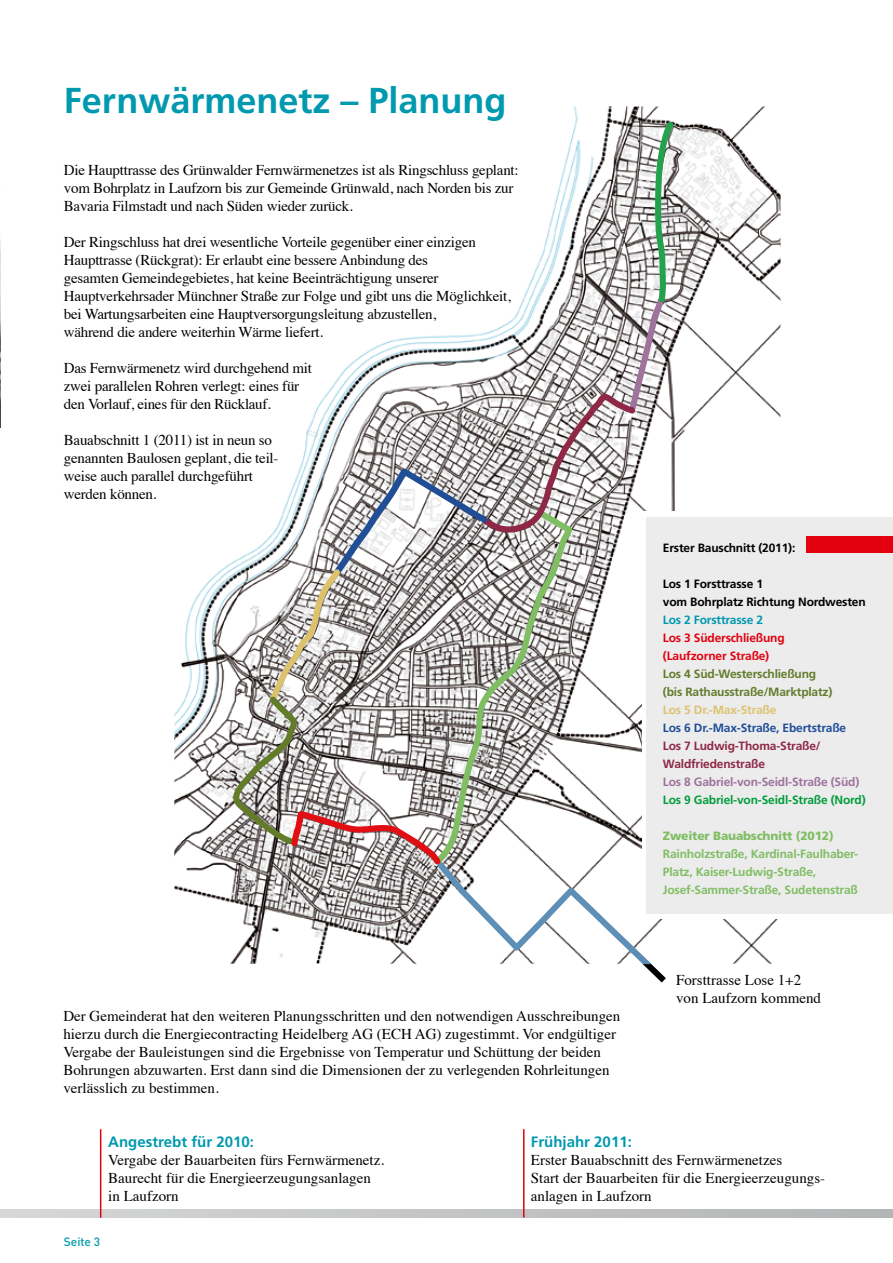
<style>
.page{position:relative;width:893px;height:1263px;background:#fff}
.page>*{position:absolute;margin:0;border:0;box-sizing:border-box;transform-origin:0 0}
.t1{font:700 36px "Frutiger";color:#0099af}
.t2{font:15px/18px "Times";letter-spacing:-.015em;color:#000}
.t3{font:700 15px "Frutiger";color:#0099af}
.t4{font:700 12px/18px "Frutiger";letter-spacing:-.015em;color:#80be63}
.t5{font:700 12px/18px "Frutiger";letter-spacing:-.015em;color:#000}
.t6{font:700 12px/18px "Frutiger";letter-spacing:-.015em;color:#637c2a}
.t7{font:700 12px/18px "Frutiger";letter-spacing:-.015em;color:#8f2746}
.t8{font:700 12px/18px "Frutiger";letter-spacing:-.015em;color:#e3000f}
.t9{font:700 12px "Frutiger";letter-spacing:-.015em;color:#009d3b}
.t10{font:700 12px "Frutiger";letter-spacing:-.015em;color:#9e729c}
.t11{font:700 12px "Frutiger";letter-spacing:-.015em;color:#204e97}
.t12{font:900 12px "Frutiger";letter-spacing:-.015em;color:#80be63}
.t13{font:700 12px "Frutiger";letter-spacing:-.015em;color:#ddc26e}
.t14{font:700 12px "Frutiger";letter-spacing:-.015em;color:#0099af}
.t15{font:500 12px "DIN Pro";color:#0099af}
</style>
<div class="page">
<img style="left:174px;top:106px;width:606px;height:858px">
<svg style="left:223px;top:117px;width:455px;height:866px"></svg>
<img style="left:0;top:239px;width:1px;height:188px">
<svg style="left:0;top:1210px;width:893px;height:8px;background:#c4c5c5"></svg>
<hr style="left:100px;top:1129px;width:1px;height:89px;background:#e3000f">
<hr style="left:523px;top:1129px;width:1px;height:88px;background:#e3000f">
<div style="left:642px;top:511px;width:251px;height:408px;background:linear-gradient(to bottom,#f6f6f6,#f6f6f6)"></div>
<div style="left:647px;top:517px;width:246px;height:396px;background:#ececed"></div>
<div style="left:806px;top:536px;width:87px;height:17px;background:#e3000f"></div>
<h1 class="t1" style="left:64px;top:79px;width:444px">Fernwärmenetz – Planung</h1>
<p class="t2" style="left:64px;top:160px;width:456px">Die Haupttrasse des Grünwalder Fernwärmenetzes ist als Ringschluss geplant: vom Bohrplatz in Laufzorn bis zur Gemeinde Grünwald, nach Norden bis zur<br>Bavaria Filmstadt und nach Süden wieder zurück.</p>
<p class="t2" style="left:64px;top:232px;width:449px">Der Ringschluss hat drei wesentliche Vorteile gegenüber einer einzigen Haupttrasse (Rückgrat): Er erlaubt eine bessere Anbindung des<br>gesamten Gemeindegebietes, hat keine Beeinträchtigung unserer Hauptverkehrsader Münchner Straße zur Folge und gibt uns die Möglichkeit, bei Wartungsarbeiten eine Hauptversorgungsleitung abzustellen,<br>während die andere weiterhin Wärme liefert.</p>
<p class="t2" style="left:64px;top:358px;width:250px">Das Fernwärmenetz wird durchgehend mit zwei parallelen Rohren verlegt: eines für den Vorlauf, eines für den Rücklauf.</p>
<p class="t2" style="left:64px;top:430px;width:216px">Bauabschnitt 1 (2011) ist in neun so genannten Baulosen geplant, die teil&shy;weise auch parallel durchgeführt werden können.</p>
<p class="t2" style="left:63px;top:1006px;width:558px">Der Gemeinderat hat den weiteren Planungsschritten und den notwendigen Ausschreibungen hierzu durch die Energiecontracting Heidelberg AG (ECH AG) zugestimmt. Vor endgültiger Vergabe der Bauleistungen sind die Ergebnisse von Temperatur und Schüttung der beiden Bohrungen abzuwarten. Erst dann sind die Dimensionen der zu verlegenden Rohrleitungen verlässlich zu bestimmen.</p>
<p class="t5" style="left:663px;top:538px;width:134px">Erster Bauschnitt (2011):</p>
<p class="t5" style="left:663px;top:574px;width:204px">Los 1 Forsttrasse 1<br>vom Bohrplatz Richtung Nordwesten</p>
<p class="t14" style="left:663px;top:612px;width:102px">Los 2 Forsttrasse 2</p>
<p class="t8" style="left:663px;top:628px;width:123px">Los 3 Süderschließung (Laufzorner Straße)</p>
<p class="t6" style="left:663px;top:664px;width:171px">Los 4 Süd-Westerschließung (bis Rathausstraße/Marktplatz)</p>
<p class="t13" style="left:663px;top:702px;width:115px">Los 5 Dr.-Max-Straße</p>
<p class="t11" style="left:663px;top:720px;width:185px">Los 6 Dr.-Max-Straße, Ebertstraße</p>
<p class="t7" style="left:663px;top:736px;width:159px">Los 7 Ludwig-Thoma-Straße/<br>Waldfriedenstraße</p>
<p class="t10" style="left:663px;top:774px;width:198px">Los 8 Gabriel-von-Seidl-Straße (Süd)</p>
<p class="t9" style="left:663px;top:792px;width:204px">Los 9 Gabriel-von-Seidl-Straße (Nord)</p>
<p class="t12" style="left:663px;top:828px;width:172px">Zweiter Bauabschnitt (2012)</p>
<p class="t4" style="left:663px;top:844px;width:197px">Rainholzstraße, Kardinal-Faulhaber-<br>Platz, Kaiser-Ludwig-Straße,<br>Josef-Sammer-Straße, Sudetenstraß</p>
<p class="t2" style="left:676px;top:970px;width:146px">Forsttrasse Lose 1+2 von Laufzorn kommend</p>
<p class="t3" style="left:108px;top:1133px;width:147px">Angestrebt für 2010:</p>
<p class="t2" style="left:108px;top:1150px;width:277px">Vergabe der Bauarbeiten fürs Fernwärmenetz.<br>Baurecht für die Energieerzeugungsanlagen in Laufzorn</p>
<p class="t15" style="left:64px;top:1233px;width:38px">Seite 3</p>
<p class="t3" style="left:531px;top:1133px;width:102px">Frühjahr 2011:</p>
<p class="t2" style="left:531px;top:1150px;width:296px">Erster Bauabschnitt des Fernwärmenetzes<br>Start der Bauarbeiten für die Energieerzeugungs&shy;anlagen in Laufzorn</p>
</div>
